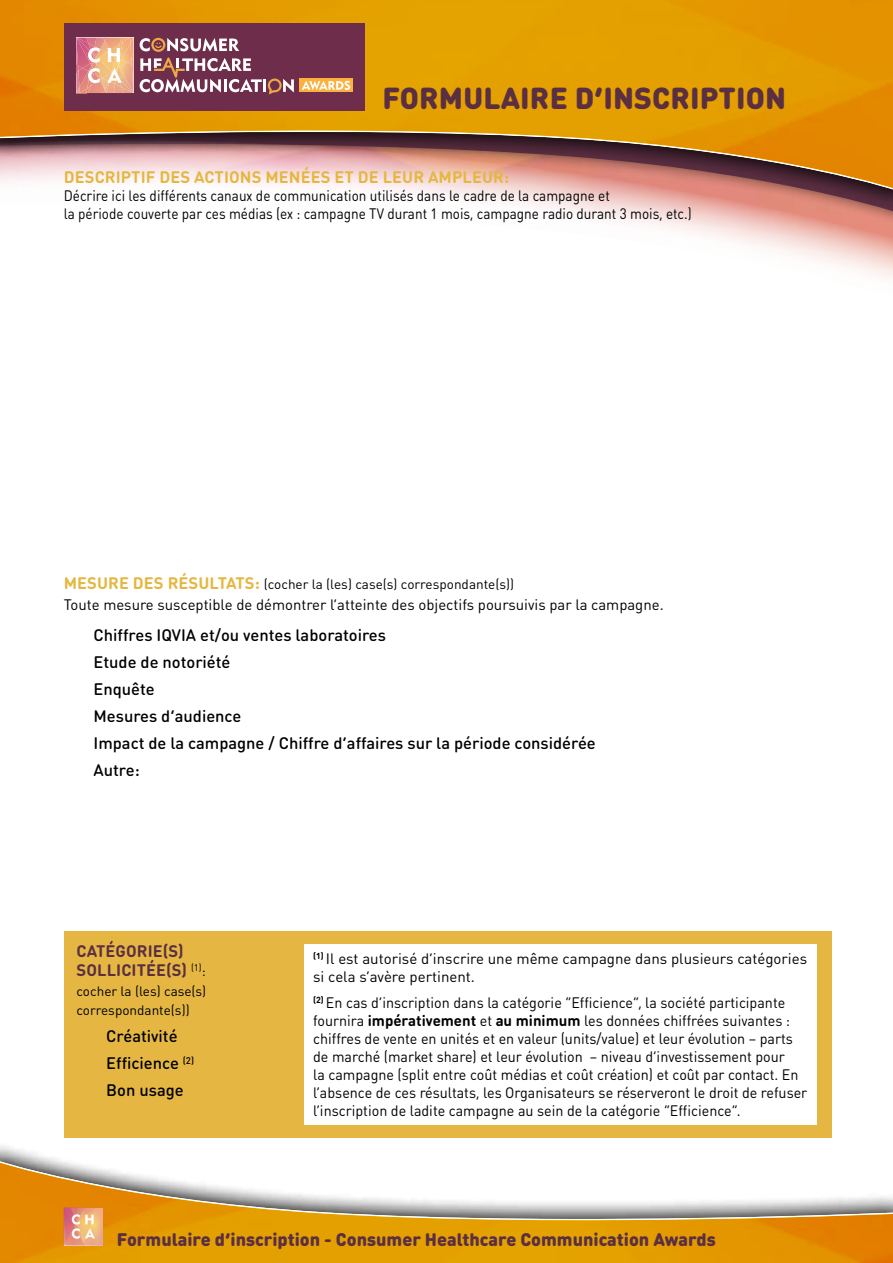
<style>
.page{position:relative;width:893px;height:1263px;background:#fff}
.page>*{position:absolute;margin:0;border:0;box-sizing:border-box;transform-origin:0 0}
.t1{font:900 30px "DIN Round Pro";letter-spacing:.005em;color:#5b2f42}
.t2{font:900 18px "DIN Round Pro";color:#5b2f42}
.t3{font:500 16.5px/27px "DIN Round Pro";color:#000}
.t4{font:700 16.5px "DIN Round Pro";letter-spacing:.005em;color:#e5b742}
.t5{font:700 16.5px/19.5px "DIN Round Pro";letter-spacing:.005em;color:#5b2f42}
.t6{font:15px/18px "DIN Round Pro";color:#000;scale:.95 1}
.t7{font:15px/18px "DIN Round Pro";color:#000}
.t8{font:15px/18px "DIN Round Pro";color:#000;scale:.9 1}
.t9{font:13.5px/19.5px "DIN Round Pro";color:#000}
.s1{font-weight:700;font-size:16.5px;color:#e5b742}
.s2{font-weight:400;font-size:13.5px;color:#000}
.s3{font-weight:700}
</style>
<div class="page">
<svg style="left:563px;top:210px;width:330px;height:70px"></svg>
<div style="left:0;top:0;width:893px;height:210px;background:#000;opacity:.75"></div>
<svg style="left:0;top:0;width:893px;height:193px;background:#d5962e"></svg>
<div style="left:64px;top:23px;width:300px;height:88px;background:#6e2d4b"></div>
<svg style="left:76px;top:38px;width:58px;height:56px;background:#e8a994"></svg>
<svg style="left:140px;top:58px;width:154px;height:36px"></svg>
<svg style="left:140px;top:38px;width:99px;height:14px"></svg>
<div style="left:299px;top:79px;width:54px;height:13px;background:#fbb040"></div>
<svg style="left:302px;top:81px;width:48px;height:9px"></svg>
<div style="left:64px;top:931px;width:767px;height:206px;background:#e5b742"></div>
<div style="left:305px;top:944px;width:512px;height:181px;background:#fff"></div>
<svg style="left:0;top:1159px;width:893px;height:104px"></svg>
<svg style="left:64px;top:1207px;width:39px;height:38px"></svg>
<h1 class="t1" style="left:383px;top:76px;width:405px">FORMULAIRE D’INSCRIPTION</h1>
<p class="t4" style="left:64px;top:165px;width:447px">DESCRIPTIF DES ACTIONS MENÉES ET DE LEUR AMPLEUR:</p>
<p class="t8" style="left:64px;top:186px;width:699px">Décrire ici les différents canaux de communication utilisés dans le cadre de la campagne et<br>la période couverte par ces médias (ex : campagne TV durant 1 mois, campagne radio durant 3 mois, etc.)</p>
<p class="t9" style="left:64px;top:573px;width:452px"><span class="s1">MESURE DES RÉSULTATS:</span> (cocher la (les) case(s) correspondante(s))</p>
<p class="t7" style="left:64px;top:595px;width:601px">Toute mesure susceptible de démontrer l’atteinte des objectifs poursuivis par la campagne.</p>
<p class="t3" style="left:94px;top:620px;width:504px">Chiffres IQVIA et/ou ventes laboratoires<br>Etude de notoriété<br>Enquête<br>Mesures d’audience<br>Impact de la campagne / Chiffre d’affaires sur la période considérée<br>Autre:</p>
<p class="t5" style="left:77px;top:940px;width:131px">CATÉGORIE(S)<br>SOLLICITÉE(S) <sup>(1)</sup><span class="s2">:</span></p>
<p class="t9" style="left:77px;top:980px;width:131px">cocher la (les) case(s) correspondante(s))</p>
<p class="t3" style="left:106px;top:1022px;width:89px">Créativité<br>Efficience <sup>(2)<br></sup>Bon usage</p>
<p class="t7" style="left:313px;top:949px;width:495px"><sup>(1)</sup> Il est autorisé d’inscrire une même campagne dans plusieurs catégories si cela s’avère pertinent.</p>
<p class="t6" style="left:313px;top:993px;width:522px"><sup>(2)</sup> En cas d’inscription dans la catégorie “Efficience”, la société participante fournira <span class="s3">impérativement</span> et <span class="s3">au minimum</span> les données chiffrées suivantes : chiffres de vente en unités et en valeur (units/value) et leur évolution – parts de marché (market share) et leur évolution – niveau d’investissement pour<br>la campagne (split entre coût médias et coût création) et coût par contact. En l’absence de ces résultats, les Organisateurs se réserveront le droit de refuser l’inscription de ladite campagne au sein de la catégorie “Efficience”.</p>
<p class="t2" style="left:117px;top:1225px;width:600px">Formulaire d’inscription - Consumer Healthcare Communication Awards</p>
</div>
